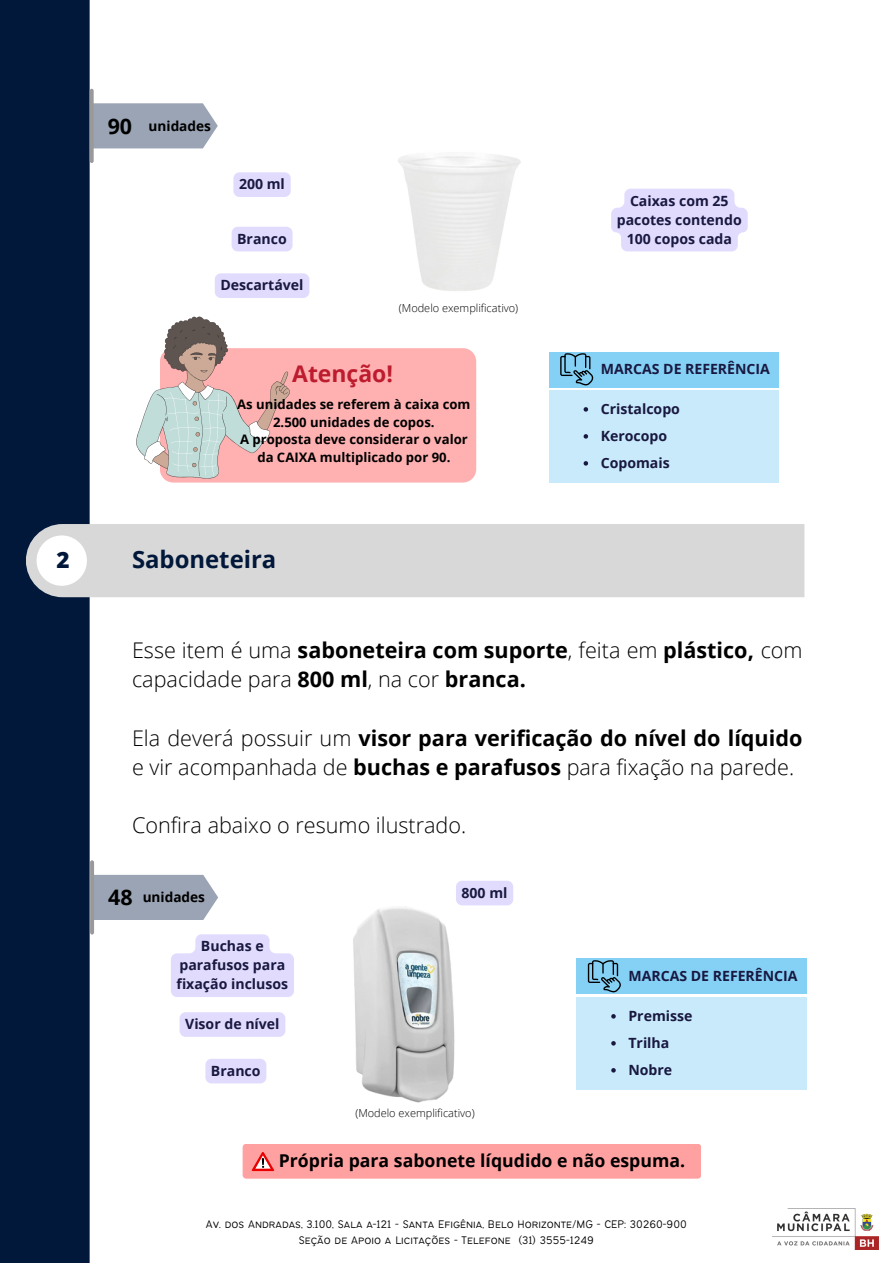
<style>
.page{position:relative;width:893px;height:1264px;background:#fff}
.page>*{position:absolute;margin:0;border:0;box-sizing:border-box;transform-origin:0 0}
.t1{font:700 23.85px "Open Sans";color:#01183b}
.t2{font:700 22.95px "Open Sans";color:#bd1c2e}
.t3{font:800 22.5px "Open Sans";color:#01183b}
.t4{font:300 21.6px/29.2px "Open Sans";color:#000}
.t5{font:700 17.7px "Open Sans";color:#000}
.t6{font:700 14.1px/27px "Open Sans";color:#191840}
.t7{font:700 13.65px "Open Sans";color:#000}
.t8{font:700 13.05px/17.7px "Open Sans";color:#000;text-align:center}
.t9{font:300 12px/16px "Bantayog";color:#000;text-align:center}
.t10{font:300 10.95px "Open Sans";color:#000}
.s1{font-size:21.45px}
.s2{font-weight:700}
</style>
<div class="page">
<img style="left:772px;top:1208px;width:106px;height:41px">
<div style="left:0;top:0;width:90px;height:1262px;background:#01183b"></div>
<svg style="left:94px;top:103px;width:124px;height:45px;background:#a1aab9"></svg>
<hr style="left:90px;top:89px;width:4px;height:74px;background:#999;border-radius:2px">
<div style="left:26px;top:524px;width:778px;height:73px;background:#d8d8d8"></div>
<svg style="left:35px;top:535px;width:53px;height:51px"></svg>
<div style="left:549px;top:351px;width:229px;height:36px;background:#85d1f6"></div>
<div style="left:549px;top:390px;width:229px;height:92px;background:#c8eafa"></div>
<svg style="left:560px;top:353px;width:34px;height:32px"></svg>
<svg style="left:94px;top:874px;width:124px;height:46px;background:#a2aab9"></svg>
<hr style="left:90px;top:860px;width:4px;height:74px;background:#999;border-radius:2px">
<div style="left:242px;top:1143px;width:459px;height:35px;background:#ffa1a1;border-radius:4px"></div>
<svg style="left:252px;top:1152px;width:22px;height:19px"></svg>
<div style="left:160px;top:348px;width:316px;height:134px;background:#ffb1b1;border-radius:13px"></div>
<svg style="left:136px;top:316px;width:154px;height:163px"></svg>
<img style="left:353px;top:905px;width:155px;height:198px">
<svg style="left:231px;top:227px;width:61px;height:24px"></svg>
<svg style="left:233px;top:172px;width:58px;height:25px"></svg>
<div style="left:215px;top:273px;width:94px;height:25px;background:#e1dcfd;border-radius:6px"></div>
<svg style="left:583px;top:407px;width:5px;height:4px"></svg>
<svg style="left:583px;top:434px;width:5px;height:4px"></svg>
<svg style="left:583px;top:461px;width:5px;height:4px"></svg>
<svg style="left:456px;top:881px;width:57px;height:24px"></svg>
<svg style="left:205px;top:1059px;width:61px;height:24px"></svg>
<svg style="left:611px;top:189px;width:136px;height:62px;background:#e4dffd"></svg>
<div style="left:179px;top:1012px;width:106px;height:24px;background:#e1dcfd;border-radius:6px"></div>
<div style="left:576px;top:958px;width:230px;height:36px;background:#85d1f6"></div>
<div style="left:576px;top:996px;width:230px;height:93px;background:#c8eafa"></div>
<svg style="left:587px;top:960px;width:34px;height:32px"></svg>
<svg style="left:611px;top:1014px;width:4px;height:4px"></svg>
<svg style="left:611px;top:1041px;width:4px;height:4px"></svg>
<svg style="left:611px;top:1068px;width:4px;height:4px"></svg>
<svg style="left:171px;top:934px;width:123px;height:63px;background:#e4e0fd"></svg>
<p class="t3" style="left:56px;top:544px;width:15px">2</p>
<p class="t7" style="left:108px;top:116px;width:105px"><span class="s1">90</span> unidades</p>
<p class="t6" style="left:239px;top:170px;width:47px">200 ml</p>
<p class="t6" style="left:237px;top:225px;width:51px">Branco</p>
<p class="t6" style="left:220px;top:271px;width:85px">Descartável</p>
<p class="t10" style="left:399px;top:301px;width:121px">(Modelo exemplificativo)</p>
<p class="t2" style="left:292px;top:357px;width:102px">Atenção!</p>
<p class="t8" style="left:237px;top:395px;width:235px">As unidades se referem à caixa com<br>2.500 unidades de copos.<br>A proposta deve considerar o valor da CAIXA multiplicado por 90.</p>
<p class="t1" style="left:132px;top:542px;width:146px">Saboneteira</p>
<p class="t6" style="left:616px;top:191px;width:127px;line-height:19px;text-align:center">Caixas com 25 pacotes contendo<br>100 copos cada</p>
<p class="t6" style="left:601px;top:355px;width:170px">MARCAS DE REFERÊNCIA</p>
<p class="t6" style="left:600px;top:395px;width:81px">Cristalcopo<br>Kerocopo<br>Copomais</p>
<p class="t4" style="left:132px;top:635px;width:672px">Esse item é uma <span class="s2">saboneteira com suporte</span>, feita em <span class="s2">plástico,</span> com capacidade para <span class="s2">800 ml</span>, na cor <span class="s2">branca.</span></p>
<p class="t4" style="left:132px;top:722px;width:671px">Ela deverá possuir um <span class="s2">visor para verificação do nível do líquido </span>e vir acompanhada de <span class="s2">buchas e parafusos</span> para fixação na parede.</p>
<p class="t4" style="left:132px;top:810px;width:336px">Confira abaixo o resumo ilustrado.</p>
<p class="t7" style="left:108px;top:887px;width:98px"><span class="s1">48</span> unidades</p>
<p class="t6" style="left:176px;top:936px;width:113px;line-height:19px;text-align:center">Buchas e parafusos para fixação inclusos</p>
<p class="t6" style="left:185px;top:1010px;width:96px">Visor de nível</p>
<p class="t6" style="left:211px;top:1056px;width:51px">Branco</p>
<p class="t6" style="left:461px;top:878px;width:47px">800 ml</p>
<p class="t10" style="left:355px;top:1105px;width:121px">(Modelo exemplificativo)</p>
<p class="t6" style="left:628px;top:962px;width:170px">MARCAS DE REFERÊNCIA</p>
<p class="t6" style="left:628px;top:1001px;width:65px">Premisse<br>Trilha<br>Nobre</p>
<p class="t5" style="left:279px;top:1148px;width:408px">Própria para sabonete líqudido e não espuma.</p>
<p class="t9" style="left:206px;top:1216px;width:482px">Av. dos Andradas, 3.100, Sala a-121 - Santa Efigênia, Belo Horizonte/MG - CEP: 30260-900<br>Seção de Apoio a Licitações - Telefone (31) 3555-1249</p>
</div>
